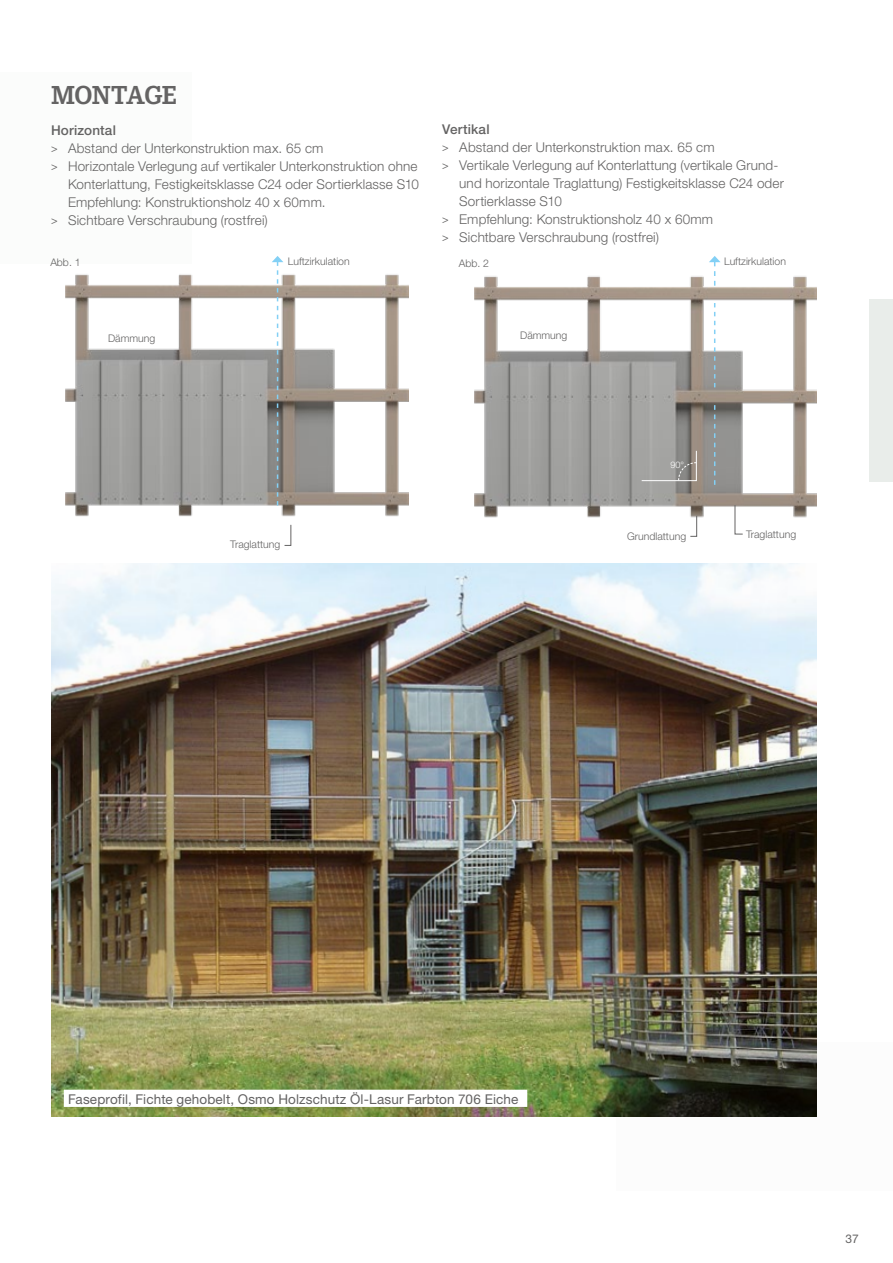
<style>
.page{position:relative;width:893px;height:1263px;background:#fff}
.page>*{position:absolute;margin:0;border:0;box-sizing:border-box;transform-origin:0 0}
.t1{font:700 27px "Corporate E Pro";letter-spacing:-.02em;color:#646363}
.t2{font:300 13.5px "Helvetica Neue";letter-spacing:.01em;color:#646363}
.t3{font:13.5px "Helvetica Neue";letter-spacing:.01em;color:#646363}
.t4{font:500 13.5px "Helvetica Neue";letter-spacing:.01em;color:#646363}
.t5{font:12px "Helvetica Neue";color:#646363}
.t6{font:300 10.5px "Helvetica Neue";color:#646363}
.t7{font:300 9px "Helvetica Neue";color:#fff}
.s1{font-weight:400;font-size:10.8px}
</style>
<div class="page">
<div style="left:0;top:72px;width:191px;height:192px;background:#fbfcfb"></div>
<div style="left:869px;top:299px;width:24px;height:183px;background:#e9edea"></div>
<img style="left:51px;top:563px;width:765px;height:553px">
<div style="left:64px;top:1090px;width:463px;height:17px;background:#fff"></div>
<img style="left:66px;top:274px;width:343px;height:243px">
<svg style="left:284px;top:524px;width:8px;height:22px"></svg>
<svg style="left:272px;top:256px;width:11px;height:249px"></svg>
<img style="left:474px;top:276px;width:343px;height:257px">
<svg style="left:690px;top:515px;width:7px;height:22px"></svg>
<svg style="left:734px;top:504px;width:9px;height:31px"></svg>
<svg style="left:641px;top:450px;width:56px;height:31px;background:#9e9d9a"></svg>
<svg style="left:709px;top:256px;width:12px;height:30px"></svg>
<svg style="left:714px;top:405px;width:1px;height:80px"></svg>
<svg style="left:714px;top:303px;width:1px;height:84px"></svg>
<h1 class="t1" style="left:51px;top:76px;width:127px">MONTAGE</h1>
<p class="t4" style="left:51px;top:122px;width:66px">Horizontal</p>
<p class="t2" style="left:51px;top:139px;width:274px"><span class="s1">&gt;</span> Abstand der Unterkonstruktion max. 65 cm</p>
<p class="t2" style="left:51px;top:157px;width:368px"><span class="s1">&gt;</span> Horizontale Verlegung auf vertikaler Unterkonstruktion ohne</p>
<p class="t2" style="left:68px;top:175px;width:353px">Konterlattung, Festigkeitsklasse C24 oder Sortierklasse S10</p>
<p class="t2" style="left:68px;top:193px;width:259px">Empfehlung: Konstruktionsholz 40 x 60mm.</p>
<p class="t2" style="left:51px;top:211px;width:218px"><span class="s1">&gt;</span> Sichtbare Verschraubung (rostfrei)</p>
<p class="t4" style="left:442px;top:121px;width:49px">Vertikal</p>
<p class="t2" style="left:442px;top:138px;width:274px"><span class="s1">&gt;</span> Abstand der Unterkonstruktion max. 65 cm</p>
<p class="t2" style="left:442px;top:156px;width:338px"><span class="s1">&gt;</span> Vertikale Verlegung auf Konterlattung (vertikale Grund-</p>
<p class="t2" style="left:459px;top:174px;width:326px">und horizontale Traglattung) Festigkeitsklasse C24 oder</p>
<p class="t2" style="left:459px;top:192px;width:104px">Sortierklasse S10</p>
<p class="t2" style="left:442px;top:210px;width:272px"><span class="s1">&gt;</span> Empfehlung: Konstruktionsholz 40 x 60mm</p>
<p class="t2" style="left:442px;top:228px;width:218px"><span class="s1">&gt;</span> Sichtbare Verschraubung (rostfrei)</p>
<p class="t6" style="left:50px;top:256px;width:32px">Abb. 1</p>
<p class="t6" style="left:108px;top:332px;width:49px">Dämmung</p>
<p class="t6" style="left:288px;top:255px;width:64px">Luftzirkulation</p>
<p class="t6" style="left:459px;top:257px;width:32px">Abb. 2</p>
<p class="t6" style="left:520px;top:329px;width:49px">Dämmung</p>
<p class="t6" style="left:230px;top:538px;width:52px">Traglattung</p>
<p class="t6" style="left:724px;top:255px;width:64px">Luftzirkulation</p>
<p class="t7" style="left:671px;top:459px;width:15px">90°</p>
<p class="t6" style="left:627px;top:530px;width:61px">Grundlattung</p>
<p class="t6" style="left:746px;top:527px;width:52px">Traglattung</p>
<p class="t3" style="left:68px;top:1091px;width:452px">Faseprofil, Fichte gehobelt, Osmo Holzschutz Öl-Lasur Farbton 706 Eiche</p>
<p class="t5" style="left:846px;top:1231px;width:15px">37</p>
</div>
